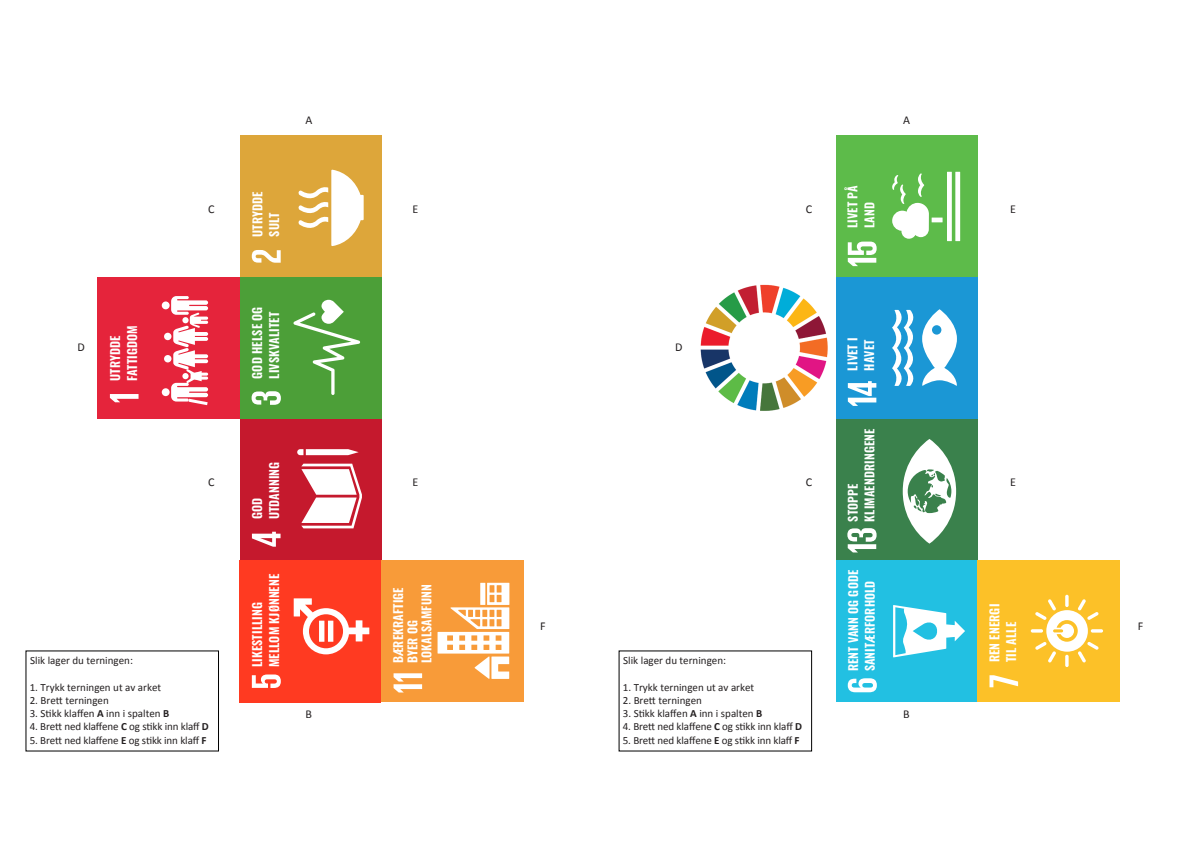
<style>
.page{position:relative;width:1191px;height:842px;background:#fff}
.page>*{position:absolute;margin:0;border:0;box-sizing:border-box;transform-origin:0 0}
.t1{font:600 12.2px/16.8px "Oswald";letter-spacing:.01em;color:#fff}
.t2{font:600 12.1px/16.7px "Oswald";letter-spacing:.01em;color:#fff}
.t3{font:12px "Calibri";color:#231f20}
.t4{font:11px "Calibri";color:#231f20}
.s1{font-weight:700}
</style>
<div class="page">
<div style="left:836px;top:419px;width:141px;height:141px;background:#3a814c"></div>
<svg style="left:847px;top:528px;width:29px;height:24px"></svg>
<svg style="left:902px;top:439px;width:54px;height:105px"></svg>
<div style="left:836px;top:277px;width:141px;height:142px;background:#1b97d5"></div>
<svg style="left:848px;top:381px;width:28px;height:25px"></svg>
<svg style="left:892px;top:309px;width:65px;height:77px"></svg>
<div style="left:836px;top:135px;width:141px;height:141px;background:#5dbb4a"></div>
<svg style="left:847px;top:242px;width:29px;height:24px"></svg>
<hr style="left:931px;top:218px;width:11px;height:4px;background:#fff">
<hr style="left:947px;top:172px;width:4px;height:69px;background:#fff">
<div style="left:955px;top:172px;width:5px;height:69px;background:#fff"></div>
<svg style="left:892px;top:173px;width:37px;height:66px"></svg>
<div style="left:836px;top:560px;width:141px;height:142px;background:#22c0e2"></div>
<svg style="left:847px;top:678px;width:30px;height:14px"></svg>
<svg style="left:893px;top:605px;width:72px;height:52px"></svg>
<div style="left:977px;top:560px;width:142px;height:142px;background:#fcc128"></div>
<svg style="left:989px;top:675px;width:29px;height:12px"></svg>
<svg style="left:1030px;top:629px;width:13px;height:4px"></svg>
<svg style="left:1090px;top:629px;width:13px;height:4px"></svg>
<svg style="left:1035px;top:595px;width:63px;height:72px"></svg>
<div style="left:98px;top:277px;width:142px;height:142px;background:#e5243b"></div>
<svg style="left:110px;top:394px;width:28px;height:8px"></svg>
<div style="left:162px;top:301px;width:8px;height:8px;background:#fff;border-radius:50%"></div>
<div style="left:164px;top:333px;width:7px;height:7px;background:#fff;border-radius:50%"></div>
<div style="left:164px;top:355px;width:7px;height:7px;background:#fff;border-radius:50%"></div>
<div style="left:162px;top:388px;width:8px;height:8px;background:#fff;border-radius:50%"></div>
<svg style="left:171px;top:296px;width:38px;height:110px"></svg>
<div style="left:240px;top:277px;width:141px;height:141px;background:#4c9f38"></div>
<svg style="left:251px;top:391px;width:30px;height:14px"></svg>
<svg style="left:293px;top:300px;width:67px;height:95px"></svg>
<div style="left:240px;top:419px;width:141px;height:141px;background:#c5192d"></div>
<svg style="left:252px;top:532px;width:28px;height:15px"></svg>
<svg style="left:297px;top:449px;width:62px;height:6px"></svg>
<svg style="left:301px;top:464px;width:61px;height:64px"></svg>
<div style="left:240px;top:560px;width:141px;height:142px;background:#ff3a21"></div>
<svg style="left:252px;top:674px;width:29px;height:14px"></svg>
<svg style="left:294px;top:598px;width:75px;height:56px"></svg>
<div style="left:319px;top:621px;width:5px;height:21px;background:#fff"></div>
<div style="left:328px;top:621px;width:5px;height:21px;background:#fff"></div>
<div style="left:240px;top:135px;width:141px;height:142px;background:#dda63a"></div>
<svg style="left:252px;top:250px;width:29px;height:13px"></svg>
<svg style="left:298px;top:170px;width:66px;height:76px"></svg>
<div style="left:381px;top:560px;width:142px;height:142px;background:#f89b39"></div>
<svg style="left:393px;top:673px;width:29px;height:19px"></svg>
<svg style="left:437px;top:583px;width:72px;height:96px"></svg>
<img style="left:700px;top:284px;width:128px;height:127px">
<p class="t3" style="left:305px;top:112px;width:8px">A</p>
<p class="t3" style="left:903px;top:112px;width:8px">A</p>
<p class="t1" style="left:845px;top:228px;width:44px;rotate:-90deg">LIVET PÅ<br>LAND</p>
<p class="t1" style="left:250px;top:237px;width:47px;rotate:-90deg">UTRYDDE<br>SULT</p>
<p class="t3" style="left:208px;top:201px;width:8px">C</p>
<p class="t3" style="left:806px;top:201px;width:8px">C</p>
<p class="t3" style="left:412px;top:201px;width:7px">E</p>
<p class="t3" style="left:1010px;top:201px;width:7px">E</p>
<p class="t1" style="left:250px;top:379px;width:74px;rotate:-90deg">GOD HELSE OG<br>LIVSKVALITET</p>
<p class="t1" style="left:108px;top:381px;width:57px;rotate:-90deg">UTRYDDE<br>FATTIGDOM</p>
<p class="t3" style="left:77px;top:339px;width:9px">D</p>
<p class="t3" style="left:675px;top:339px;width:9px">D</p>
<p class="t2" style="left:845px;top:370px;width:35px;rotate:-90deg">LIVET I<br>HAVET</p>
<p class="t4" style="left:30px;top:654px;width:104px">Slik lager du terningen:</p>
<p class="t2" style="left:845px;top:522px;width:94px;rotate:-90deg">STOPPE<br>KLIMAENDRINGENE</p>
<p class="t1" style="left:250px;top:519px;width:59px;rotate:-90deg">GOD<br>UTDANNING</p>
<p class="t3" style="left:208px;top:474px;width:8px">C</p>
<p class="t3" style="left:412px;top:474px;width:7px">E</p>
<p class="t3" style="left:806px;top:474px;width:8px">C</p>
<p class="t3" style="left:1010px;top:474px;width:7px">E</p>
<p class="t1" style="left:250px;top:667px;width:95px;rotate:-90deg">LIKESTILLING<br>MELLOM KJØNNENE</p>
<p class="t1" style="left:392px;top:663px;width:80px;line-height:14.3px;rotate:-90deg">BÆREKRAFTIGE<br>BYER OG<br>LOKALSAMFUNN</p>
<p class="t2" style="left:845px;top:671px;width:103px;rotate:-90deg">RENT VANN OG GODE<br>SANITÆRFORHOLD</p>
<p class="t1" style="left:986px;top:662px;width:60px;rotate:-90deg">REN ENERGI<br>TIL ALLE</p>
<p class="t3" style="left:540px;top:618px;width:7px">F</p>
<p class="t3" style="left:1138px;top:618px;width:7px">F</p>
<p class="t4" style="left:623px;top:654px;width:104px">Slik lager du terningen:</p>
<p class="t4" style="left:30px;top:680px;width:133px">1. Trykk terningen ut av arket</p>
<p class="t4" style="left:30px;top:693px;width:81px">2. Brett terningen</p>
<p class="t4" style="left:30px;top:706px;width:141px">3. Stikk klaffen <span class="s1">A</span> inn i spalten <span class="s1">B</span></p>
<p class="t4" style="left:30px;top:720px;width:181px">4. Brett ned klaffene <span class="s1">C</span> og stikk inn klaff <span class="s1">D</span></p>
<p class="t4" style="left:30px;top:733px;width:178px">5. Brett ned klaffene <span class="s1">E</span> og stikk inn klaff <span class="s1">F</span></p>
<p class="t4" style="left:623px;top:680px;width:133px">1. Trykk terningen ut av arket</p>
<p class="t4" style="left:623px;top:693px;width:81px">2. Brett terningen</p>
<p class="t4" style="left:623px;top:706px;width:141px">3. Stikk klaffen <span class="s1">A</span> inn i spalten <span class="s1">B</span></p>
<p class="t4" style="left:623px;top:720px;width:181px">4. Brett ned klaffene <span class="s1">C</span> og stikk inn klaff <span class="s1">D</span></p>
<p class="t4" style="left:623px;top:733px;width:178px">5. Brett ned klaffene <span class="s1">E</span> og stikk inn klaff <span class="s1">F</span></p>
<p class="t3" style="left:305px;top:706px;width:8px">B</p>
<p class="t3" style="left:903px;top:706px;width:8px">B</p>
</div>
